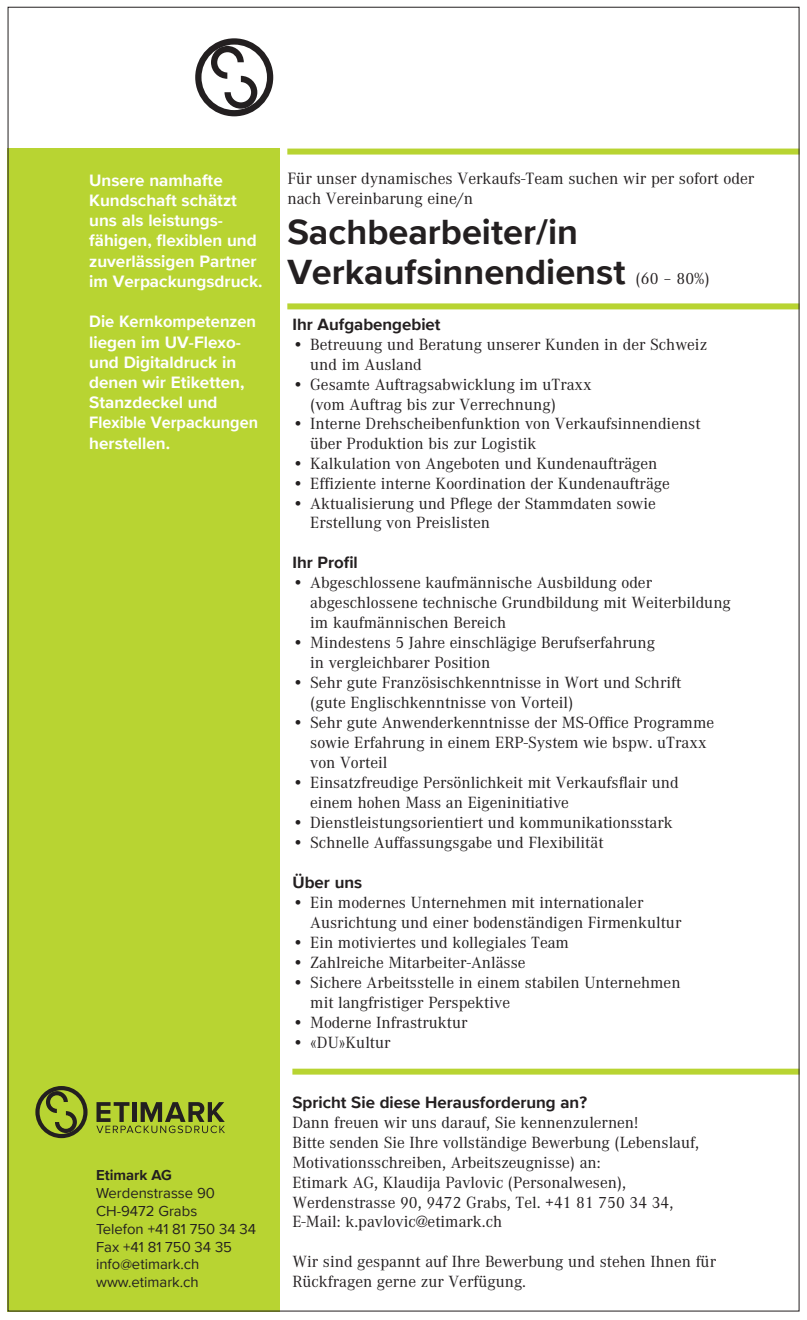
<style>
.page{position:relative;width:807px;height:1320px;background:#fff}
.page>*{position:absolute;margin:0;border:0;box-sizing:border-box;transform-origin:0 0}
.t1{font:700 36px/40px "Proxima Nova";color:#231f20}
.t2{font:700 17px/20.2px "Proxima Nova";color:#fff}
.t3{font:17px/20.2px "Corporate A Pro";color:#231f20}
.t4{font:16.8px/20px "Corporate A Pro";color:#231f20}
.t5{font:700 16.8px "Proxima Nova";color:#231f20}
.t6{font:14.8px/17.8px "Proxima Nova";color:#231f20}
.t7{font:700 14.8px "Proxima Nova";color:#231f20}
.s1{font-family:"Corporate A Pro";font-weight:400;font-size:16.8px}
</style>
<div class="page">
<div style="left:287px;top:148px;width:512px;height:6px;background:#b8d432"></div>
<div style="left:292px;top:1068px;width:507px;height:6px;background:#b8d432"></div>
<div style="left:287px;top:303px;width:512px;height:6px;background:#b8d432"></div>
<div style="left:8px;top:148px;width:272px;height:1163px;background:#b8d432"></div>
<svg style="left:195px;top:38px;width:78px;height:78px"></svg>
<svg style="left:35px;top:1086px;width:52px;height:51px"></svg>
<svg style="left:96px;top:1102px;width:129px;height:31px"></svg>
<p class="t2" style="left:89px;top:170px;width:175px">Unsere namhafte<br>Kundschaft schätzt uns als leistungs&shy;fähigen, flexiblen und zuverlässigen Partner im Verpackungsdruck.</p>
<p class="t2" style="left:89px;top:311px;width:170px">Die Kernkompetenzen liegen im UV-Flexo&shy;und Digitaldruck in denen wir Etiketten,<br>Stanzdeckel und<br>Flexible Verpackungen herstellen.</p>
<p class="t7" style="left:96px;top:1164px;width:77px">Etimark AG</p>
<p class="t6" style="left:96px;top:1183px;width:161px">Werdenstrasse 90<br>CH-9472 Grabs<br>Telefon +41 81 750 34 34<br>Fax +41 81 750 34 35 info@etimark.ch www.etimark.ch</p>
<p class="t3" style="left:287px;top:168px;width:468px">Für unser dynamisches Verkaufs-Team suchen wir per sofort oder nach Vereinbarung eine/n</p>
<h1 class="t1" style="left:287px;top:211px;width:423px">Sachbearbeiter/in<br>Verkaufsinnendienst <span class="s1">(60 – 80%)</span></h1>
<p class="t5" style="left:292px;top:312px;width:150px">Ihr Aufgabengebiet</p>
<p class="t4" style="left:310px;top:334px;width:398px;text-indent:-18px">• Betreuung und Beratung unserer Kunden in der Schweiz und im Ausland</p>
<p class="t4" style="left:310px;top:373px;width:283px;text-indent:-18px">• Gesamte Auftragsabwicklung im uTraxx (vom Auftrag bis zur Verrechnung)</p>
<p class="t4" style="left:310px;top:413px;width:392px;text-indent:-18px">• Interne Drehscheibenfunktion von Verkaufsinnendienst über Produktion bis zur Logistik</p>
<p class="t4" style="left:292px;top:452px;width:366px">• Kalkulation von Angeboten und Kundenaufträgen</p>
<p class="t4" style="left:292px;top:472px;width:379px">• Effiziente interne Koordination der Kundenaufträge</p>
<p class="t4" style="left:310px;top:492px;width:347px;text-indent:-18px">• Aktualisierung und Pflege der Stammdaten sowie<br>Erstellung von Preislisten</p>
<p class="t5" style="left:292px;top:550px;width:67px">Ihr Profil</p>
<p class="t4" style="left:310px;top:571px;width:422px;text-indent:-18px">• Abgeschlossene kaufmännische Ausbildung oder abgeschlossene technische Grundbildung mit Weiterbildung im kaufmännischen Bereich</p>
<p class="t4" style="left:310px;top:631px;width:346px;text-indent:-18px">• Mindestens 5 Jahre einschlägige Berufserfahrung in vergleichbarer Position</p>
<p class="t4" style="left:310px;top:671px;width:372px;text-indent:-18px">• Sehr gute Französischkenntnisse in Wort und Schrift (gute Englischkenntnisse von Vorteil)</p>
<p class="t4" style="left:310px;top:711px;width:405px;text-indent:-18px">• Sehr gute Anwenderkenntnisse der MS-Office Programme sowie Erfahrung in einem ERP-System wie bspw. uTraxx von Vorteil</p>
<p class="t4" style="left:310px;top:771px;width:370px;text-indent:-18px">• Einsatzfreudige Persönlichkeit mit Verkaufsflair und einem hohen Mass an Eigeninitiative</p>
<p class="t4" style="left:292px;top:811px;width:382px">• Dienstleistungsorientiert und kommunikationsstark</p>
<p class="t4" style="left:292px;top:831px;width:312px">• Schnelle Auffassungsgabe und Flexibilität</p>
<p class="t5" style="left:292px;top:869px;width:71px">Über uns</p>
<p class="t4" style="left:310px;top:891px;width:372px;text-indent:-18px">• Ein modernes Unternehmen mit internationaler<br>Ausrichtung und einer bodenständigen Firmenkultur</p>
<p class="t4" style="left:292px;top:931px;width:278px">• Ein motiviertes und kollegiales Team</p>
<p class="t4" style="left:292px;top:951px;width:235px">• Zahlreiche Mitarbeiter-Anlässe</p>
<p class="t4" style="left:310px;top:971px;width:372px;text-indent:-18px">• Sichere Arbeitsstelle in einem stabilen Unternehmen mit langfristiger Perspektive</p>
<p class="t4" style="left:292px;top:1011px;width:176px">• Moderne Infrastruktur</p>
<p class="t4" style="left:292px;top:1031px;width:100px">• «DU»Kultur</p>
<p class="t5" style="left:292px;top:1089px;width:296px">Spricht Sie diese Herausforderung an?</p>
<p class="t4" style="left:292px;top:1111px;width:408px">Dann freuen wir uns darauf, Sie kennenzulernen!<br>Bitte senden Sie Ihre vollständige Bewerbung (Lebenslauf, Motivationsschreiben, Arbeitszeugnisse) an:<br>Etimark AG, Klaudija Pavlovic (Personalwesen), Werdenstrasse 90, 9472 Grabs, Tel. +41 81 750 34 34, E-Mail: k.pavlovic@etimark.ch</p>
<p class="t4" style="left:292px;top:1250px;width:425px">Wir sind gespannt auf Ihre Bewerbung und stehen Ihnen für<br>Rückfragen gerne zur Verfügung.</p>
</div>
